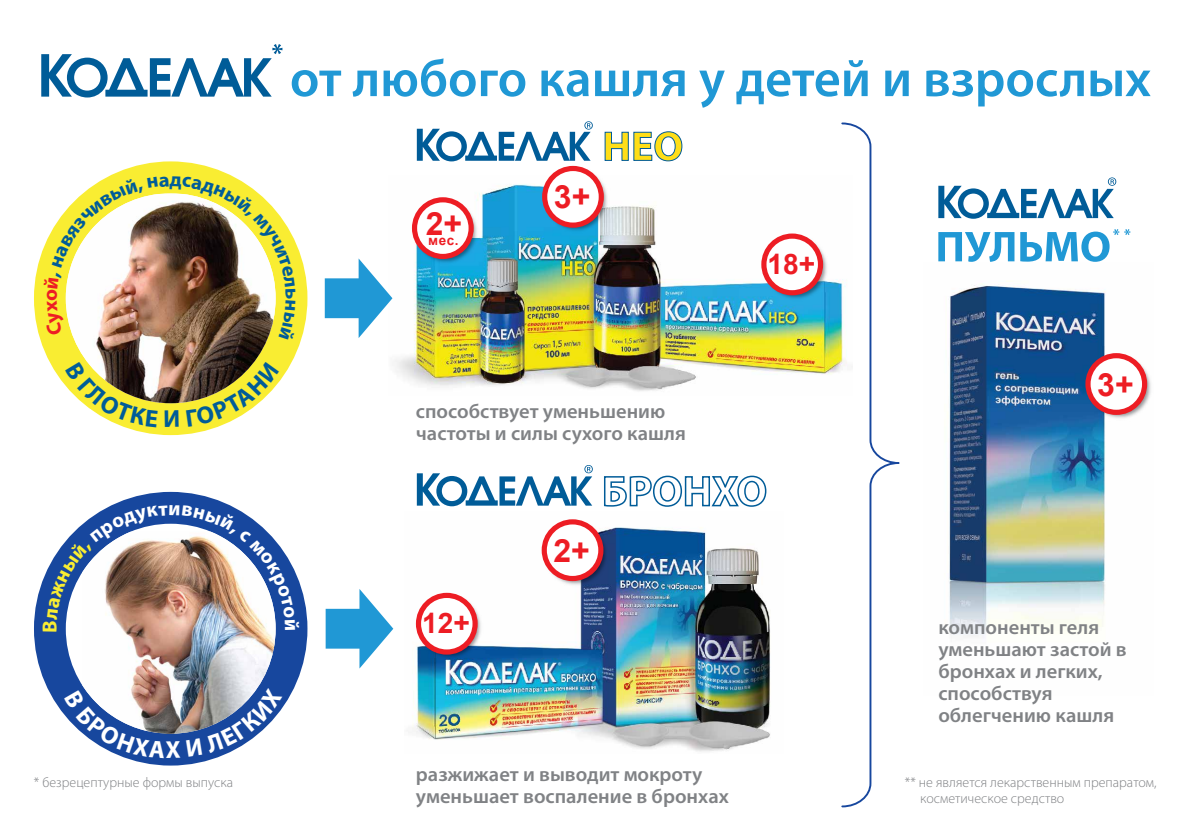
<style>
.page{position:relative;width:1191px;height:840px;background:#fff}
.page>*{position:absolute;margin:0;border:0;box-sizing:border-box;transform-origin:0 0}
.t1{font:600 52.4px "Myriad Pro";color:#2098d5}
.t2{font:700 32px "Arial";color:#ed1d24}
.t3{font:700 28.2px "Arial";color:#ed1d24}
.t4{font:600 20px/22px "Myriad Pro";color:#808285}
.t5{font:300 14px/16px "Myriad Pro";color:#808285}
.t6{font:700 13.4px "Arial";color:#ed1d24}
</style>
<div class="page">
<img style="left:949px;top:284px;width:157px;height:354px">
<div style="left:34px;top:491px;width:273px;height:274px;background:#17479e;border-radius:50%"></div>
<img style="left:82px;top:631px;width:194px;height:102px">
<div style="left:34px;top:161px;width:273px;height:274px;background:#f9ed32;border-radius:50%"></div>
<img style="left:74px;top:340px;width:193px;height:63px">
<img style="left:394px;top:283px;width:446px;height:108px">
<img style="left:412px;top:530px;width:358px;height:222px">
<svg style="left:326px;top:608px;width:24px;height:41px"></svg>
<svg style="left:325px;top:278px;width:39px;height:60px"></svg>
<svg style="left:676px;top:475px;width:91px;height:32px"></svg>
<svg style="left:938px;top:232px;width:76px;height:30px"></svg>
<svg style="left:1020px;top:229px;width:110px;height:33px"></svg>
<svg style="left:41px;top:44px;width:241px;height:53px"></svg>
<svg style="left:840px;top:122px;width:60px;height:685px"></svg>
<img style="left:695px;top:167px;width:201px;height:201px">
<svg style="left:761px;top:233px;width:62px;height:62px"></svg>
<img style="left:350px;top:530px;width:200px;height:197px">
<svg style="left:416px;top:592px;width:62px;height:62px"></svg>
<img style="left:346px;top:258px;width:200px;height:74px">
<img style="left:476px;top:259px;width:201px;height:41px">
<img style="left:475px;top:475px;width:201px;height:178px">
<svg style="left:541px;top:519px;width:62px;height:61px"></svg>
<img style="left:1019px;top:287px;width:132px;height:200px">
<svg style="left:1085px;top:353px;width:62px;height:61px"></svg>
<svg style="left:412px;top:121px;width:271px;height:138px"></svg>
<svg style="left:938px;top:177px;width:178px;height:42px"></svg>
<svg style="left:417px;top:465px;width:176px;height:41px"></svg>
<svg style="left:64px;top:690px;width:116px;height:67px"></svg>
<svg style="left:186px;top:687px;width:96px;height:69px"></svg>
<img style="left:43px;top:505px;width:256px;height:126px">
<svg style="left:65px;top:361px;width:93px;height:65px"></svg>
<svg style="left:186px;top:361px;width:93px;height:65px"></svg>
<img style="left:44px;top:176px;width:251px;height:164px">
<p class="t5" style="left:34px;top:774px;width:201px">* безрецептурные формы выпуска</p>
<h1 class="t1" style="left:290px;top:45px;width:862px">от любого кашля у детей и взрослых</h1>
<h2 class="t2" style="left:426px;top:202px;width:38px">2+</h2>
<p class="t6" style="left:428px;top:231px;width:32px">мес.</p>
<h2 class="t2" style="left:554px;top:176px;width:38px">3+</h2>
<p class="t4" style="left:416px;top:399px;width:272px">способствует уменьшению частоты и силы сухого кашля</p>
<h3 class="t3" style="left:422px;top:604px;width:49px">12+</h3>
<h2 class="t2" style="left:553px;top:529px;width:38px">2+</h2>
<h3 class="t3" style="left:767px;top:245px;width:49px">18+</h3>
<p class="t4" style="left:416px;top:762px;width:314px">разжижает и выводит мокроту уменьшает воспаление в бронхах</p>
<h2 class="t2" style="left:1097px;top:363px;width:38px">3+</h2>
<p class="t4" style="left:938px;top:615px;width:190px">компоненты геля уменьшают застой в бронхах и легких, способствуя облегчению кашля</p>
<p class="t5" style="left:920px;top:774px;width:238px;text-indent:-15px">** не является лекарственным препаратом, косметическое средство</p>
</div>
